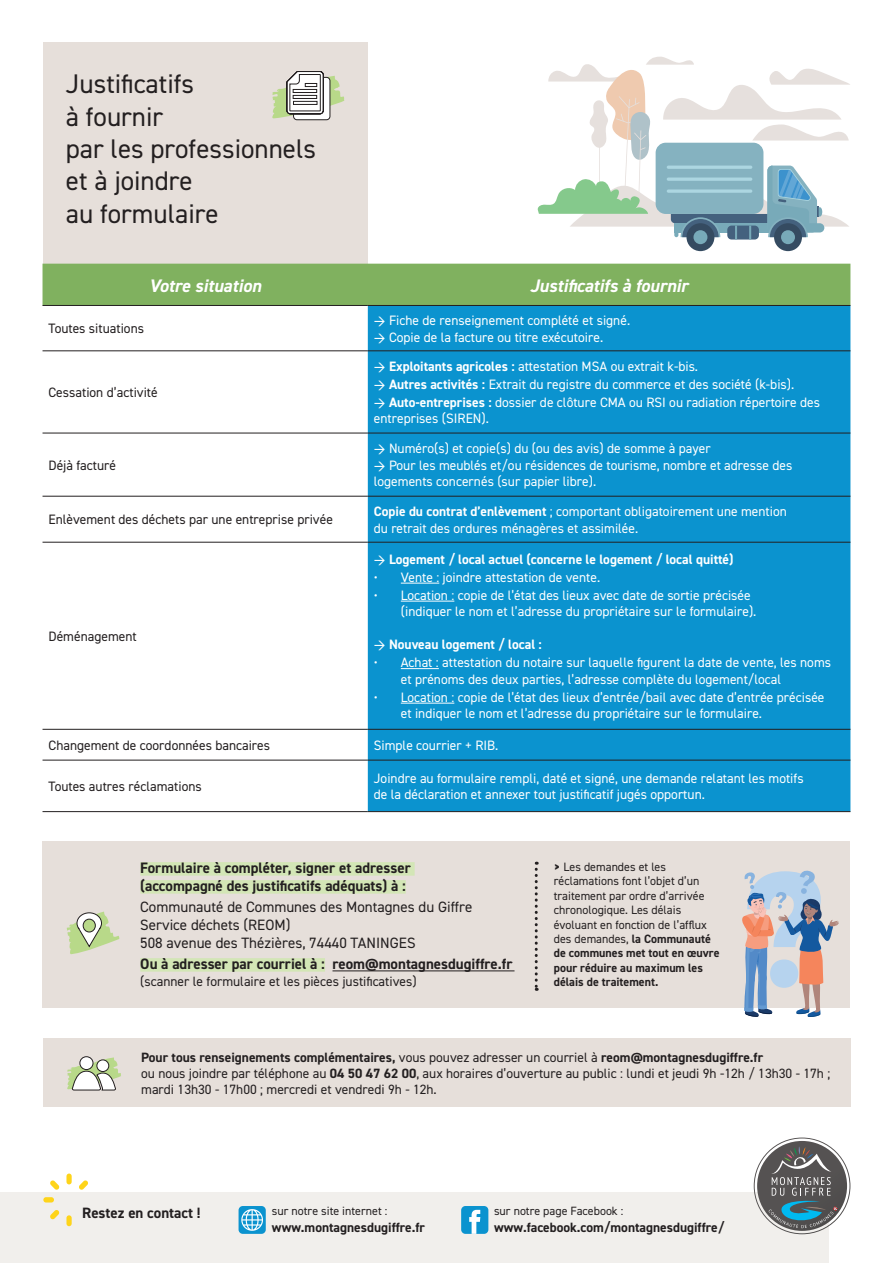
<style>
.page{position:relative;width:893px;height:1263px;background:#fff}
.page>*{position:absolute;margin:0;border:0;box-sizing:border-box;transform-origin:0 0}
.t1{font:27px/32.4px "DIN2014";color:#231f20}
.t2{font:italic 700 18.15px "DIN2014";color:#fff}
.t3{font:700 15.15px/18px "DIN2014";color:#231f20}
.t4{font:15px/18px "DIN2014";color:#231f20}
.t5{font:700 15px "DIN2014";color:#231f20}
.t6{font:13.65px/16.5px "DIN2014";color:#fff}
.t7{font:13.65px "DIN2014";color:#231f20}
.t8{font:700 13.65px "DIN2014";color:#fff}
.t9{font:13.5px/16.2px "DIN2014";color:#231f20}
.t10{font:700 13.5px "DIN2014";color:#231f20}
.t11{font:12.15px/14.4px "DIN2014";color:#231f20}
.t12{font:12px "DIN2014";color:#231f20}
.s1{font-weight:700}
.s2{font-weight:400}
.s3{font-size:15.15px}
.s4{font-weight:800}
</style>
<div class="page">
<div style="left:43px;top:1039px;width:808px;height:68px;background:#e6dfda"></div>
<div style="left:43px;top:842px;width:807px;height:166px;background:#e6dfda"></div>
<div style="left:43px;top:43px;width:325px;height:255px;background:#e6dfda"></div>
<div style="left:43px;top:264px;width:807px;height:41px;background:#80b15f"></div>
<div style="left:368px;top:306px;width:482px;height:505px;background:#0b93cf"></div>
<hr style="left:43px;top:350px;width:325px;height:1px;background:#231f20">
<hr style="left:368px;top:350px;width:482px;height:1px;background:#231f20">
<hr style="left:43px;top:433px;width:325px;height:1px;background:#231f20">
<hr style="left:368px;top:433px;width:482px;height:1px;background:#231f20">
<hr style="left:43px;top:496px;width:325px;height:1px;background:#231f20">
<hr style="left:368px;top:496px;width:482px;height:1px;background:#231f20">
<hr style="left:43px;top:542px;width:325px;height:1px;background:#231f20">
<hr style="left:368px;top:542px;width:482px;height:1px;background:#231f20">
<hr style="left:43px;top:729px;width:325px;height:1px;background:#231f20">
<hr style="left:368px;top:729px;width:482px;height:1px;background:#231f20">
<hr style="left:43px;top:760px;width:325px;height:1px;background:#231f20">
<hr style="left:368px;top:760px;width:482px;height:1px;background:#231f20">
<hr style="left:43px;top:811px;width:325px;height:1px;background:#231f20">
<hr style="left:368px;top:811px;width:482px;height:1px;background:#231f20">
<hr style="left:43px;top:305px;width:325px;height:1px;background:#231f20">
<hr style="left:368px;top:305px;width:482px;height:1px;background:#231f20">
<hr style="left:401px;top:583px;width:38px;height:1px;background:#fff">
<hr style="left:401px;top:601px;width:53px;height:1px;background:#fff">
<hr style="left:401px;top:668px;width:38px;height:1px;background:#fff">
<hr style="left:401px;top:703px;width:53px;height:1px;background:#fff">
<div style="left:0;top:1192px;width:828px;height:71px;background:#f1efec"></div>
<div style="left:66px;top:1173px;width:6px;height:11px;background:#fed41a;border-radius:3px"></div>
<div style="left:66px;top:1215px;width:6px;height:11px;background:#fed41a;border-radius:3px"></div>
<svg style="left:79px;top:1180px;width:9px;height:10px"></svg>
<svg style="left:50px;top:1210px;width:9px;height:9px"></svg>
<div style="left:43px;top:1197px;width:11px;height:5px;background:#fed41a;border-radius:3px"></div>
<svg style="left:50px;top:1180px;width:9px;height:10px"></svg>
<div style="left:239px;top:1206px;width:27px;height:28px;background:#0b93cf;border-radius:4px"></div>
<svg style="left:241px;top:1209px;width:22px;height:22px"></svg>
<div style="left:461px;top:1206px;width:27px;height:28px;background:#0b93cf;border-radius:4px"></div>
<svg style="left:469px;top:1210px;width:11px;height:24px"></svg>
<svg style="left:754px;top:1137px;width:96px;height:97px"></svg>
<div style="left:686px;top:223px;width:28px;height:28px;background:#354b61;border-radius:50%"></div>
<div style="left:774px;top:223px;width:28px;height:28px;background:#354b61;border-radius:50%"></div>
<div style="left:693px;top:230px;width:14px;height:14px;background:#78aab9;border-radius:50%"></div>
<div style="left:781px;top:230px;width:14px;height:14px;background:#78aab9;border-radius:50%"></div>
<svg style="left:538px;top:57px;width:312px;height:183px"></svg>
<svg style="left:272px;top:71px;width:73px;height:49px"></svg>
<div style="left:305px;top:83px;width:12px;height:4px;border:1px solid #231f20"></div>
<div style="left:293px;top:89px;width:24px;height:4px;border:1px solid #231f20"></div>
<div style="left:293px;top:95px;width:24px;height:4px;border:1px solid #231f20"></div>
<div style="left:293px;top:101px;width:24px;height:4px;border:1px solid #231f20"></div>
<svg style="left:67px;top:1056px;width:54px;height:35px"></svg>
<svg style="left:67px;top:911px;width:53px;height:43px"></svg>
<div style="left:140px;top:862px;width:275px;height:14px;background:#d3e6b6"></div>
<div style="left:140px;top:880px;width:266px;height:14px;background:#d3e6b6"></div>
<div style="left:140px;top:958px;width:185px;height:14px;background:#d3e6b6"></div>
<hr style="left:332px;top:970px;width:182px;height:1px;background:#231f20">
<svg style="left:535px;top:862px;width:3px;height:129px"></svg>
<svg style="left:742px;top:870px;width:97px;height:147px"></svg>
<h1 class="t1" style="left:66px;top:67px;width:252px">Justificatifs<br>à fournir<br>par les professionnels et à joindre<br>au formulaire</h1>
<h2 class="t2" style="left:149px;top:273px;width:113px">Votre situation</h2>
<h2 class="t2" style="left:530px;top:273px;width:160px">Justificatifs à fournir</h2>
<p class="t7" style="left:49px;top:320px;width:97px">Toutes situations</p>
<p class="t6" style="left:374px;top:312px;width:258px">→ Fiche de renseignement complété et signé.</p>
<p class="t6" style="left:374px;top:328px;width:231px">→ Copie de la facture ou titre exécutoire.</p>
<p class="t7" style="left:49px;top:384px;width:111px">Cessation d’activité</p>
<p class="t7" style="left:49px;top:457px;width:69px">Déjà facturé</p>
<p class="t6" style="left:374px;top:358px;width:326px">→ <span class="s1">Exploitants agricoles :</span> attestation MSA ou extrait k-bis.</p>
<p class="t6" style="left:374px;top:376px;width:422px">→ <span class="s1">Autres activités :</span> Extrait du registre du commerce et des société (k-bis).</p>
<p class="t6" style="left:374px;top:394px;width:448px">→ <span class="s1">Auto-entreprises :</span> dossier de clôture CMA ou RSI ou radiation répertoire des entreprises (SIREN).</p>
<p class="t6" style="left:374px;top:440px;width:338px">→ Numéro(s) et copie(s) du (ou des avis) de somme à payer</p>
<p class="t6" style="left:374px;top:457px;width:420px">→ Pour les meublés et/ou résidences de tourisme, nombre et adresse des logements concernés (sur papier libre).</p>
<p class="t7" style="left:49px;top:511px;width:286px">Enlèvement des déchets par une entreprise privée</p>
<p class="t6" style="left:374px;top:503px;width:415px"><span class="s1">Copie du contrat d’enlèvement</span> ; comportant obligatoirement une mention du retrait des ordures ménagères et assimilée.</p>
<p class="t7" style="left:49px;top:628px;width:90px">Déménagement</p>
<p class="t8" style="left:374px;top:550px;width:361px"><span class="s2">→</span> Logement / local actuel (concerne le logement / local quitté)</p>
<p class="t6" style="left:374px;top:568px;width:228px">• Vente : joindre attestation de vente.</p>
<p class="t6" style="left:401px;top:586px;width:357px;text-indent:-27px">• Location : copie de l’état des lieux avec date de sortie précisée (indiquer le nom et l’adresse du propriétaire sur le formulaire).</p>
<p class="t8" style="left:374px;top:635px;width:170px"><span class="s2">→</span> Nouveau logement / local :</p>
<p class="t6" style="left:401px;top:654px;width:432px;text-indent:-27px">• Achat : attestation du notaire sur laquelle figurent la date de vente, les noms et prénoms des deux parties, l’adresse complète du logement/local</p>
<p class="t6" style="left:401px;top:688px;width:425px;text-indent:-27px">• Location : copie de l’état des lieux d’entrée/bail avec date d’entrée précisée et indiquer le nom et l’adresse du propriétaire sur le formulaire.</p>
<p class="t7" style="left:49px;top:737px;width:223px">Changement de coordonnées bancaires</p>
<p class="t6" style="left:374px;top:737px;width:126px">Simple courrier + RIB.</p>
<p class="t7" style="left:49px;top:778px;width:155px">Toutes autres réclamations</p>
<p class="t6" style="left:374px;top:770px;width:431px">Joindre au formulaire rempli, daté et signé, une demande relatant les motifs de la déclaration et annexer tout justificatif jugés opportun.</p>
<p class="t3" style="left:140px;top:859px;width:272px">Formulaire à compléter, signer et adresser (accompagné des justificatifs adéquats) à :</p>
<p class="t4" style="left:140px;top:898px;width:334px">Communauté de Communes des Montagnes du Giffre<br>Service déchets (REOM)<br>508 avenue des Thézières, 74440 TANINGES</p>
<p class="t5" style="left:140px;top:954px;width:374px"><span class="s3">Ou à adresser par courriel à :</span> reom@montagnesdugiffre.fr</p>
<p class="t9" style="left:140px;top:973px;width:278px">(scanner le formulaire et les pièces justificatives)</p>
<p class="t11" style="left:554px;top:859px;width:167px"><span class="s4">&gt;</span> Les demandes et les réclamations font l’objet d’un traitement par ordre d’arrivée chronologique. Les délais évoluant en fonction de l’afflux des demandes, <span class="s1">la Communauté de communes met tout en œuvre pour réduire au maximum les délais de traitement.</span></p>
<p class="t9" style="left:141px;top:1049px;width:691px"><span class="s1">Pour tous renseignements complémentaires,</span> vous pouvez adresser un courriel à <span class="s1">reom@montagnesdugiffre.fr<br></span>ou nous joindre par téléphone au <span class="s1">04 50 47 62 00</span>, aux horaires d’ouverture au public : lundi et jeudi 9h -12h / 13h30 - 17h ; mardi 13h30 - 17h00 ; mercredi et vendredi 9h - 12h.</p>
<p class="t5" style="left:82px;top:1202px;width:120px">Restez en contact !</p>
<p class="t12" style="left:272px;top:1204px;width:117px">sur notre site internet :</p>
<p class="t10" style="left:272px;top:1218px;width:155px">www.montagnesdugiffre.fr</p>
<p class="t12" style="left:494px;top:1204px;width:131px">sur notre page Facebook :</p>
<p class="t10" style="left:494px;top:1218px;width:232px">www.facebook.com/montagnesdugiffre/</p>
</div>
